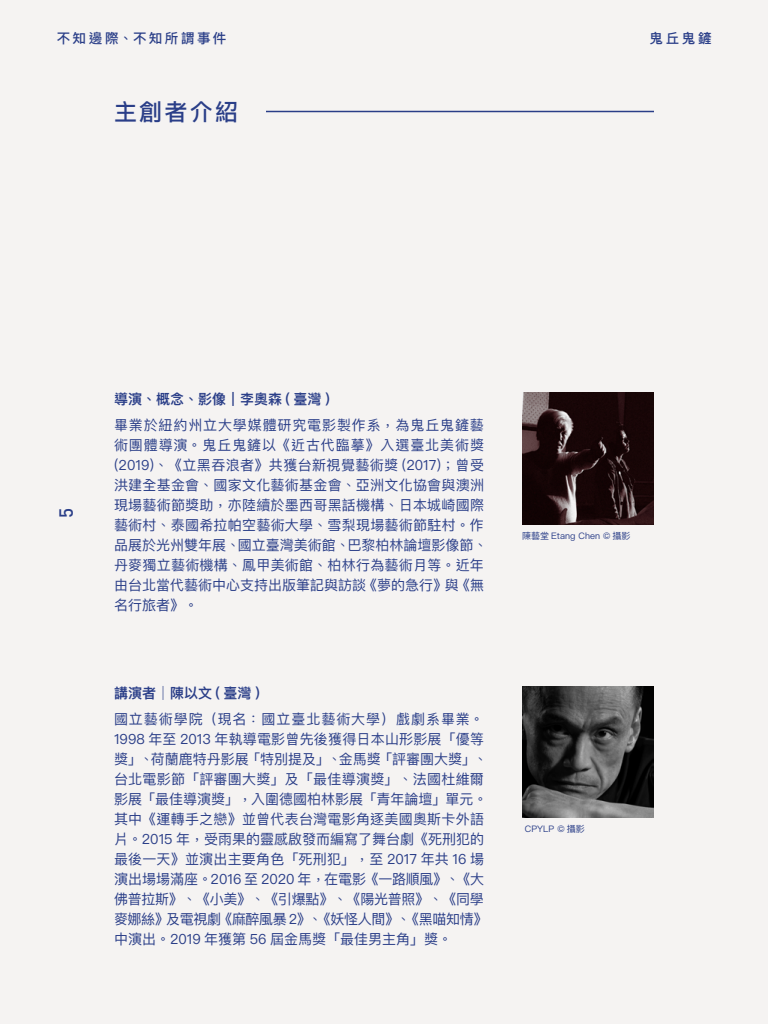
<style>
.page{position:relative;width:768px;height:1024px;background:#f5f3f2}
.page>*{position:absolute;margin:0;border:0;box-sizing:border-box;transform-origin:0 0}
.t1{font:500 23px "Ping Fang TC";letter-spacing:.1em;color:#2a3e88}
.t2{font:19px "DIN Medium Alternate";color:#2a3e88}
.t3{font:14px/20px "Ping Fang TC";letter-spacing:.015em;color:#2a3e88}
.t4{font:600 14px "Ping Fang TC";color:#2a3e88}
.t5{font:500 13.5px "Ping Fang TC";letter-spacing:.19em;color:#2a3e88}
.t6{font:9px "Ping Fang TC";color:#2a3e88}
</style>
<div class="page">
<img style="left:522px;top:392px;width:132px;height:132px">
<img style="left:522px;top:686px;width:132px;height:132px">
<hr style="left:266px;top:111px;width:388px;height:1px;background:#2a3e88">
<p class="t5" style="left:57px;top:29px;width:171px">不知邊際、不知所謂事件</p>
<p class="t5" style="left:650px;top:29px;width:64px">鬼丘鬼鏟</p>
<h1 class="t1" style="left:114px;top:97px;width:126px">主創者介紹</h1>
<h2 class="t2" style="left:52px;top:518px;width:12px;rotate:-90deg">5</h2>
<p class="t4" style="left:114px;top:391px;width:217px">導演、概念、影像｜李奧森 ( 臺灣 )</p>
<p class="t3" style="left:114px;top:415px;width:375px">畢業於紐約州立大學媒體研究電影製作系，為鬼丘鬼鏟藝術團體導演。鬼丘鬼鏟以《近古代臨摹》入選臺北美術獎(2019)、《立黑吞浪者》共獲台新視覺藝術獎 (2017)；曾受洪建全基金會、國家文化藝術基金會、亞洲文化協會與澳洲現場藝術節獎助，亦陸續於墨西哥黑話機構、日本城崎國際藝術村、泰國希拉帕空藝術大學、雪梨現場藝術節駐村。作品展於光州雙年展、國立臺灣美術館、巴黎柏林論壇影像節、丹麥獨立藝術機構、鳳甲美術館、柏林行為藝術月等。近年由台北當代藝術中心支持出版筆記與訪談《夢的急行》與《無名行旅者》。</p>
<p class="t4" style="left:114px;top:684px;width:147px">講演者│陳以文 ( 臺灣 )</p>
<p class="t3" style="left:114px;top:709px;width:375px">國立藝術學院（現名：國立臺北藝術大學）戲劇系畢業。<br>1998 年至 2013 年執導電影曾先後獲得日本山形影展「優等獎」、荷蘭鹿特丹影展「特別提及」、金馬獎「評審團大獎」、台北電影節「評審團大獎」及「最佳導演獎」、法國杜維爾影展「最佳導演獎」，入圍德國柏林影展「青年論壇」單元。其中《運轉手之戀》並曾代表台灣電影角逐美國奧斯卡外語片。2015 年，受雨果的靈感啟發而編寫了舞台劇《死刑犯的最後一天》並演出主要角色「死刑犯」，至 2017 年共 16 場演出場場滿座。2016 至 2020 年，在電影《一路順風》、《大佛普拉斯》、《小美》、《引爆點》、《陽光普照》、《同學麥娜絲》及電視劇《麻醉風暴 2》、《妖怪人間》、《黑喵知情》中演出。2019 年獲第 56 屆金馬獎「最佳男主角」獎。</p>
<p class="t6" style="left:522px;top:530px;width:110px">陳藝堂 Etang Chen © 攝影</p>
<p class="t6" style="left:525px;top:824px;width:61px">CPYLP © 攝影</p>
</div>
